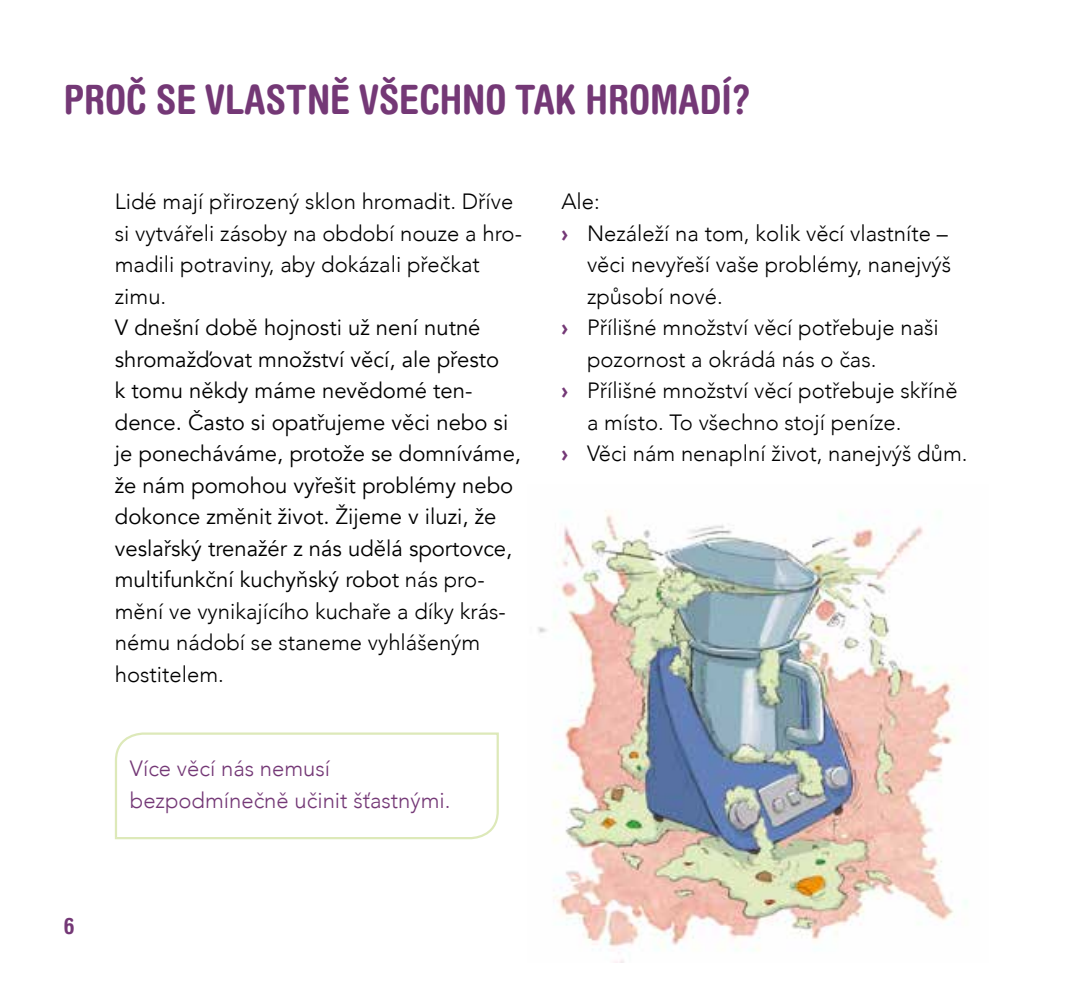
<style>
.page{position:relative;width:1072px;height:989px;background:#fff}
.page>*{position:absolute;margin:0;border:0;box-sizing:border-box;transform-origin:0 0}
.t1{font:700 40.5px "Helvetica Rounded Condensed CE";color:#743876}
.t2{font:700 22.5px "Helvetica Rounded Condensed CE";color:#743876}
.t3{font:22.05px/31.5px "Avenir";color:#000}
.t4{font:300 22.05px/31.5px "Avenir";color:#000}
.t5{font:300 22.05px/31.5px "Avenir";color:#743876}
.s1{font-weight:300}
.s2{font-weight:900;color:#743876}
</style>
<div class="page">
<img style="left:538px;top:510px;width:429px;height:452px">
<svg style="left:114px;top:732px;width:385px;height:108px"></svg>
<h1 class="t1" style="left:64px;top:77px;width:689px">PROČ SE VLASTNĚ VŠECHNO TAK HROMADÍ?</h1>
<p class="t4" style="left:115px;top:186px;width:409px">Lidé mají přirozený sklon hromadit. Dříve si vytvářeli zásoby na období nouze a hro&shy;madili potraviny, aby dokázali přečkat zimu.</p>
<p class="t3" style="left:115px;top:312px;width:408px">V dnešní době hojnosti už není nutné shromažďovat množství věcí, ale přesto<br>k tomu někdy máme nevědomé ten&shy;dence. Často si opatřujeme věci nebo si je ponecháváme, protože se domníváme, že nám pomohou vyřešit problémy nebo dokonce změnit život. Žijeme v iluzi, že veslařský trenažér z nás udělá sportovce, multifunkční kuchyňský robot <span class="s1">nás pro&shy;mění ve vynikajícího kuchaře a díky krás&shy;nému nádobí se staneme vyhlášeným hostitelem.</span></p>
<p class="t5" style="left:130px;top:753px;width:322px">Více věcí nás nemusí bezpodmínečně učinit šťastnými.</p>
<p class="t4" style="left:561px;top:186px;width:40px">Ale:</p>
<p class="t4" style="left:561px;top:217px;width:388px"><span class="s2">›</span> Nezáleží na tom, kolik věcí vlastníte –</p>
<p class="t4" style="left:587px;top:249px;width:365px">věci nevyřeší vaše problémy, nanejvýš</p>
<p class="t4" style="left:587px;top:280px;width:137px">způsobí nové.</p>
<p class="t4" style="left:561px;top:312px;width:379px"><span class="s2">›</span> Přílišné množství věcí potřebuje naši</p>
<p class="t4" style="left:587px;top:343px;width:291px">pozornost a okrádá nás o čas.</p>
<p class="t4" style="left:561px;top:375px;width:397px"><span class="s2">›</span> Přílišné množství věcí potřebuje skříně</p>
<p class="t4" style="left:587px;top:406px;width:316px">a místo. To všechno stojí peníze.</p>
<p class="t4" style="left:561px;top:438px;width:407px"><span class="s2">›</span> Věci nám nenaplní život, nanejvýš dům.</p>
<p class="t2" style="left:64px;top:912px;width:12px">6</p>
</div>
